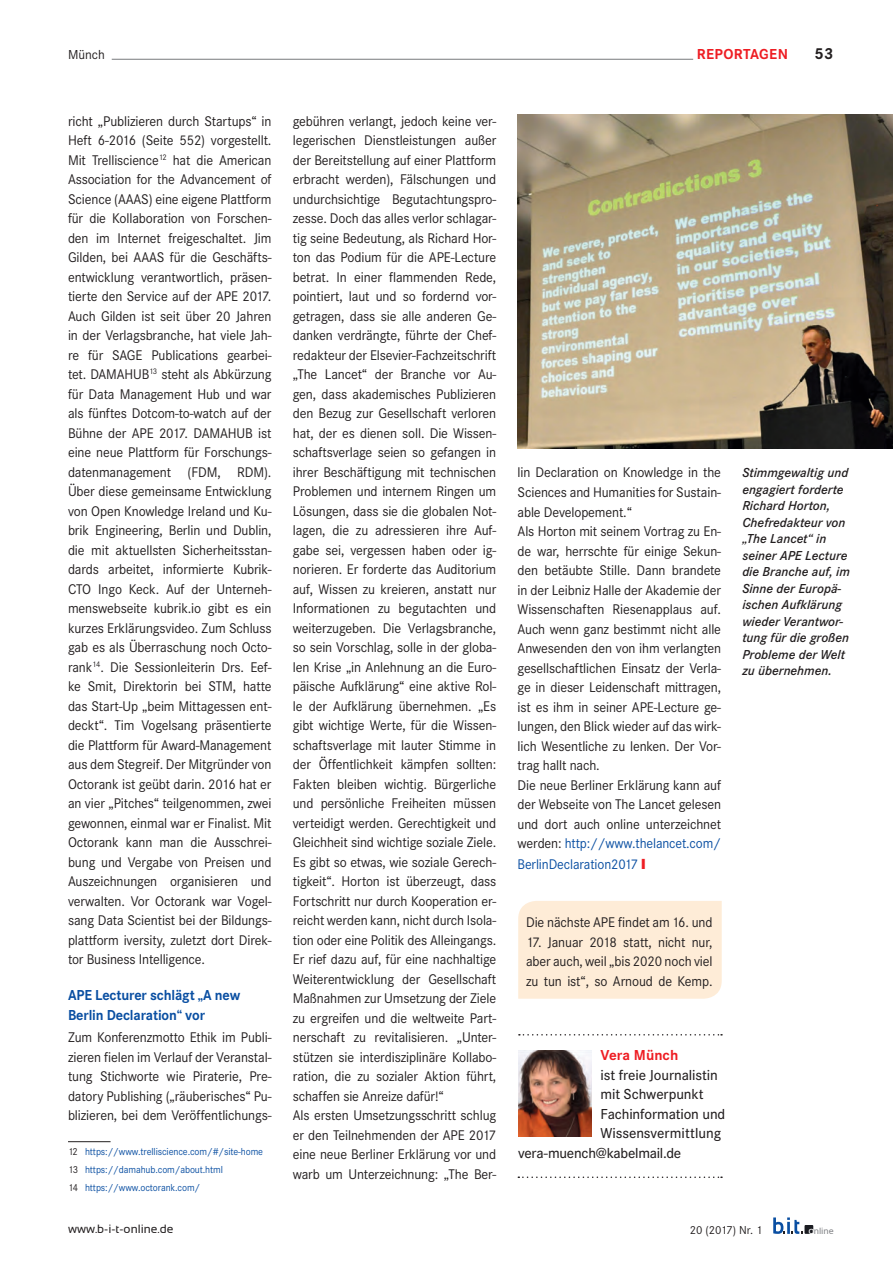
<style>
.page{position:relative;width:893px;height:1263px;background:#fff}
.page>*{position:absolute;margin:0;border:0;box-sizing:border-box;transform-origin:0 0}
.t1{font:700 16.5px "Corporate S";color:#231f20}
.t2{font:500 15px/19.5px "Corporate S";letter-spacing:-.01em;color:#231f20}
.ZT_3spaltig{font:700 15px/19.5px "Corporate S";letter-spacing:-.01em;color:#0a4fa2;scale:.95 1}
.t3{font:700 15px "Corporate S";letter-spacing:.025em;color:#ee1d23}
.t4{font:700 15px "Corporate S";letter-spacing:.005em;color:#ee1d23}
.Standard_3spaltig{font:14.55px/19.5px "Corporate S";letter-spacing:-.01em;color:#231f20;text-align:justify;scale:.96 1}
.Bildtexte{font:italic 600 13.5px/16.5px "Corporate S";color:#231f20}
.t5{font:13.5px "Corporate S";color:#231f20}
.t6{font:12px "Sansation";color:#231f20}
.t7{font:12px "Corporate S";color:#231f20}
.Fussnoten{font:10.5px "Corporate S";letter-spacing:-.01em;color:#0a4fa2;scale:.95 1}
.t8{font:9px "Sansation";color:#808285}
.s1{color:#231f20}
.s2{color:#0a4fa2}
.s3{color:#ee1d23}
.s4{font-size:10.05px;color:#fff}
</style>
<div class="page">
<hr style="left:112px;top:59px;width:581px;height:1px;background:#808285">
<svg style="left:773px;top:1217px;width:40px;height:17px"></svg>
<div style="left:518px;top:901px;width:204px;height:98px;background:#feecd7"></div>
<hr style="left:68px;top:1141px;width:43px;height:1px;background:#231f20">
<img style="left:518px;top:115px;width:375px;height:334px">
<svg style="left:518px;top:1176px;width:204px;height:2px"></svg>
<svg style="left:519px;top:1034px;width:203px;height:1px"></svg>
<img style="left:518px;top:1051px;width:74px;height:85px">
<p class="t5" style="left:68px;top:47px;width:38px">Münch</p>
<p class="t3" style="left:697px;top:46px;width:93px">REPORTAGEN</p>
<p class="t1" style="left:815px;top:44px;width:20px">53</p>
<p class="Standard_3spaltig" style="left:68px;top:111px;width:213px">richt „Publizieren durch Startups“ in Heft 6-2016 (Seite 552) vorgestellt.<br>Mit Trelliscience<sup>12</sup> hat die American Association for the Advancement of Science (AAAS) eine eigene Plattform für die Kollaboration von Forschen&shy;den im Internet freigeschaltet. Jim Gilden, bei AAAS für die Geschäfts&shy;entwicklung verantwortlich, präsen&shy;tierte den Service auf der APE 2017.<br>Auch Gilden ist seit über 20 Jahren in der Verlagsbranche, hat viele Jah&shy;re für SAGE Publications gearbei&shy;tet. DAMAHUB<sup>13</sup> steht als Abkürzung für Data Management Hub und war als fünftes Dotcom-to-watch auf der Bühne der APE 2017. DAMAHUB ist eine neue Plattform für Forschungs&shy;datenmanagement (FDM, RDM).<br>Über diese gemeinsame Entwicklung von Open Knowledge Ireland und Ku&shy;brik Engineering, Berlin und Dublin, die mit aktuellsten Sicherheitsstan&shy;dards arbeitet, informierte Kubrik-CTO Ingo Keck. Auf der Unterneh&shy;menswebseite kubrik.io gibt es ein kurzes Erklärungsvideo. Zum Schluss gab es als Überraschung noch Octo&shy;rank<sup>14</sup>. Die Sessionleiterin Drs. Eef&shy;ke Smit, Direktorin bei STM, hatte das Start-Up „beim Mittagessen ent&shy;deckt“. Tim Vogelsang präsentierte die Plattform für Award-Management aus dem Stegreif. Der Mitgründer von Octorank ist geübt darin. 2016 hat er an vier „Pitches“ teilgenommen, zwei gewonnen, einmal war er Finalist. Mit Octorank kann man die Ausschrei&shy;bung und Vergabe von Preisen und Auszeichnungen organisieren und verwalten. Vor Octorank war Vogel&shy;sang Data Scientist bei der Bildungs&shy;plattform iversity, zuletzt dort Direk&shy;tor Business Intelligence.</p>
<p class="ZT_3spaltig" style="left:68px;top:986px;width:183px">APE Lecturer schlägt „A new<br>Berlin Declaration“ vor</p>
<p class="Standard_3spaltig" style="left:68px;top:1028px;width:213px">Zum Konferenzmotto Ethik im Publi&shy;zieren fielen im Verlauf der Veranstal&shy;tung Stichworte wie Piraterie, Pre&shy;datory Publishing („räuberisches“ Pu&shy;blizieren, bei dem Veröffentlichungs-</p>
<p class="Fussnoten" style="left:68px;top:1146px;width:207px"><span class="s1">12</span> https://www.trelliscience.com/#/site-home</p>
<p class="Fussnoten" style="left:68px;top:1163px;width:165px"><span class="s1">13</span> https://damahub.com/about.html</p>
<p class="Fussnoten" style="left:68px;top:1181px;width:141px"><span class="s1">14</span> https://www.octorank.com/</p>
<p class="Standard_3spaltig" style="left:293px;top:111px;width:213px">gebühren verlangt, jedoch keine ver&shy;legerischen Dienstleistungen außer der Bereitstellung auf einer Plattform erbracht werden), Fälschungen und undurchsichtige Begutachtungspro&shy;zesse. Doch das alles verlor schlagar&shy;tig seine Bedeutung, als Richard Hor&shy;ton das Podium für die APE-Lecture betrat. In einer flammenden Rede, pointiert, laut und so fordernd vor&shy;getragen, dass sie alle anderen Ge&shy;danken verdrängte, führte der Chef&shy;redakteur der Elsevier-Fachzeitschrift „The Lancet“ der Branche vor Au&shy;gen, dass akademisches Publizieren den Bezug zur Gesellschaft verloren hat, der es dienen soll. Die Wissen&shy;schaftsverlage seien so gefangen in ihrer Beschäftigung mit technischen Problemen und internem Ringen um Lösungen, dass sie die globalen Not&shy;lagen, die zu adressieren ihre Auf&shy;gabe sei, vergessen haben oder ig&shy;norieren. Er forderte das Auditorium auf, Wissen zu kreieren, anstatt nur Informationen zu begutachten und weiterzugeben. Die Verlagsbranche, so sein Vorschlag, solle in der globa&shy;len Krise „in Anlehnung an die Euro&shy;päische Aufklärung“ eine aktive Rol&shy;le der Aufklärung übernehmen. „Es gibt wichtige Werte, für die Wissen&shy;schaftsverlage mit lauter Stimme in der Öffentlichkeit kämpfen sollten:<br>Fakten bleiben wichtig. Bürgerliche und persönliche Freiheiten müssen verteidigt werden. Gerechtigkeit und Gleichheit sind wichtige soziale Ziele.<br>Es gibt so etwas, wie soziale Gerech&shy;tigkeit“. Horton ist überzeugt, dass Fortschritt nur durch Kooperation er&shy;reicht werden kann, nicht durch Isola&shy;tion oder eine Politik des Alleingangs.<br>Er rief dazu auf, für eine nachhaltige Weiterentwicklung der Gesellschaft Maßnahmen zur Umsetzung der Ziele zu ergreifen und die weltweite Part&shy;nerschaft zu revitalisieren. „Unter&shy;stützen sie interdisziplinäre Kollabo&shy;ration, die zu sozialer Aktion führt, schaffen sie Anreize dafür!“</p>
<p class="Standard_3spaltig" style="left:293px;top:1106px;width:213px">Als ersten Umsetzungsschritt schlug er den Teilnehmenden der APE 2017 eine neue Berliner Erklärung vor und warb um Unterzeichnung: „The Ber-</p>
<p class="Standard_3spaltig" style="left:518px;top:463px;width:213px">lin Declaration on Knowledge in the Sciences and Humanities for Sustain&shy;able Developement.“</p>
<p class="Standard_3spaltig" style="left:518px;top:522px;width:213px">Als Horton mit seinem Vortrag zu En&shy;de war, herrschte für einige Sekun&shy;den betäubte Stille. Dann brandete in der Leibniz Halle der Akademie der Wissenschaften Riesenapplaus auf.<br>Auch wenn ganz bestimmt nicht alle Anwesenden den von ihm verlangten gesellschaftlichen Einsatz der Verla&shy;ge in dieser Leidenschaft mittragen, ist es ihm in seiner APE-Lecture ge&shy;lungen, den Blick wieder auf das wirk&shy;lich Wesentliche zu lenken. Der Vor&shy;trag hallt nach.</p>
<p class="Standard_3spaltig" style="left:518px;top:775px;width:213px">Die neue Berliner Erklärung kann auf der Webseite von The Lancet gelesen und dort auch online unterzeichnet werden: <span class="s2">http://www.thelancet.com/ BerlinDeclaration2017</span> <span class="s3">❙</span></p>
<p class="Standard_3spaltig" style="left:526px;top:912px;width:196px">Die nächste APE findet am 16. und</p>
<p class="Standard_3spaltig" style="left:526px;top:932px;width:196px">17. Januar 2018 statt, nicht nur, aber auch, weil „bis 2020 noch viel zu tun ist“, so Arnoud de Kemp.</p>
<p class="Bildtexte" style="left:742px;top:465px;width:109px">Stimmgewaltig und engagiert forderte<br>Richard Horton,<br>Chefredakteur von „The Lancet“ in seiner APE Lecture die Branche auf, im<br>Sinne der Europä&shy;ischen Aufklärung wieder Verantwor&shy;tung für die großen<br>Probleme der Welt zu übernehmen.</p>
<p class="t4" style="left:600px;top:1047px;width:79px">Vera Münch</p>
<p class="t2" style="left:600px;top:1065px;width:126px">ist freie Journalistin mit Schwerpunkt<br>Fachinformation und<br>Wissensvermittlung</p>
<p class="t2" style="left:518px;top:1143px;width:165px">vera-muench@kabelmail.de</p>
<p class="t6" style="left:68px;top:1222px;width:107px">www.b-i-t-online.de</p>
<p class="t7" style="left:690px;top:1223px;width:74px">20 (2017) Nr. 1</p>
<p class="t8" style="left:808px;top:1225px;width:27px"><span class="s4">o</span>nline</p>
</div>
